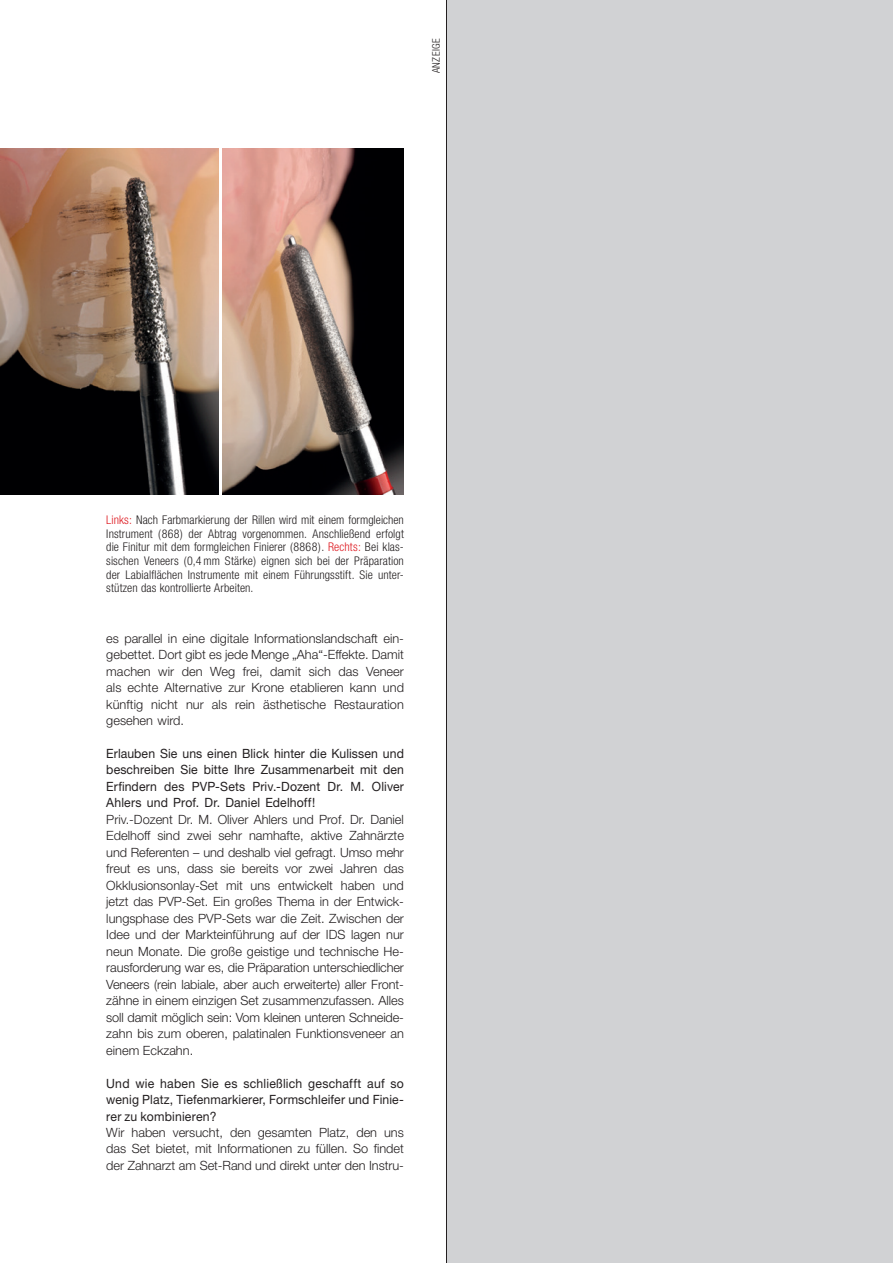
<style>
.page{position:relative;width:893px;height:1263px;background:#fff}
.page>*{position:absolute;margin:0;border:0;box-sizing:border-box;transform-origin:0 0}
.Content{font:300 12.75px/16.5px "Helvetica Neue";color:#231f20}
.Question{font:12.75px/16.5px "Helvetica Neue";letter-spacing:.01em;color:#231f20;text-align:justify;scale:.96 1}
.t1{font:300 condensed 12px/13.5px "Helvetica Neue";letter-spacing:.01em;color:#231f20;text-align:justify}
.Ad{font:300 condensed 10.5px "Helvetica Neue";letter-spacing:.035em;color:#231f20}
.s1{color:#de1920}
</style>
<div class="page">
<img style="left:0;top:148px;width:218px;height:346px">
<img style="left:223px;top:148px;width:180px;height:346px">
<div style="left:446px;top:0;width:447px;height:1263px;background:#d1d2d4"></div>
<p class="Ad" style="left:430px;top:73px;width:36px;rotate:-90deg">ANZEIGE</p>
<p class="t1" style="left:106px;top:513px;width:299px"><span class="s1">Links:</span> Nach Farbmarkierung der Rillen wird mit einem formgleichen Instrument (868) der Abtrag vorgenommen. Anschließend erfolgt die Finitur mit dem formgleichen Finierer (8868). <span class="s1">Rechts:</span> Bei klas&shy;sischen Veneers (0,4 mm Stärke) eignen sich bei der Präparation der Labialflächen Instrumente mit einem Führungsstift. Sie unter&shy;stützen das kontrollierte Arbeiten.</p>
<p class="Content" style="left:106px;top:629px;width:299px">es parallel in eine digitale Informationslandschaft ein&shy;gebettet. Dort gibt es jede Menge „Aha“-Effekte. Damit machen wir den Weg frei, damit sich das Veneer als echte Alternative zur Krone etablieren kann und künftig nicht nur als rein ästhetische Restauration gesehen wird.</p>
<p class="Question" style="left:106px;top:745px;width:312px">Erlauben Sie uns einen Blick hinter die Kulissen und beschreiben Sie bitte Ihre Zusammenarbeit mit den Erfindern des PVP-Sets Priv.-Dozent Dr. M. Oliver Ahlers und Prof. Dr. Daniel Edelhoff!</p>
<p class="Content" style="left:106px;top:811px;width:299px">Priv.-Dozent Dr. M. Oliver Ahlers und Prof. Dr. Daniel Edelhoff sind zwei sehr namhafte, aktive Zahnärzte und Referenten – und deshalb viel gefragt. Umso mehr freut es uns, dass sie bereits vor zwei Jahren das Okklusionsonlay-Set mit uns entwickelt haben und jetzt das PVP-Set. Ein großes Thema in der Entwick&shy;lungsphase des PVP-Sets war die Zeit. Zwischen der Idee und der Markteinführung auf der IDS lagen nur neun Monate. Die große geistige und technische He&shy;rausforderung war es, die Präparation unterschiedlicher Veneers (rein labiale, aber auch erweiterte) aller Front&shy;zähne in einem einzigen Set zusammenzufassen. Alles soll damit möglich sein: Vom kleinen unteren Schneide&shy;zahn bis zum oberen, palatinalen Funktionsveneer an einem Eckzahn.</p>
<p class="Question" style="left:106px;top:1074px;width:312px">Und wie haben Sie es schließlich geschafft auf so wenig Platz, Tiefenmarkierer, Formschleifer und Finie&shy;rer zu kombinieren?</p>
<p class="Content" style="left:106px;top:1124px;width:299px;text-align:justify">Wir haben versucht, den gesamten Platz, den uns das Set bietet, mit Informationen zu füllen. So findet der Zahnarzt am Set-Rand und direkt unter den Instru-</p>
</div>
